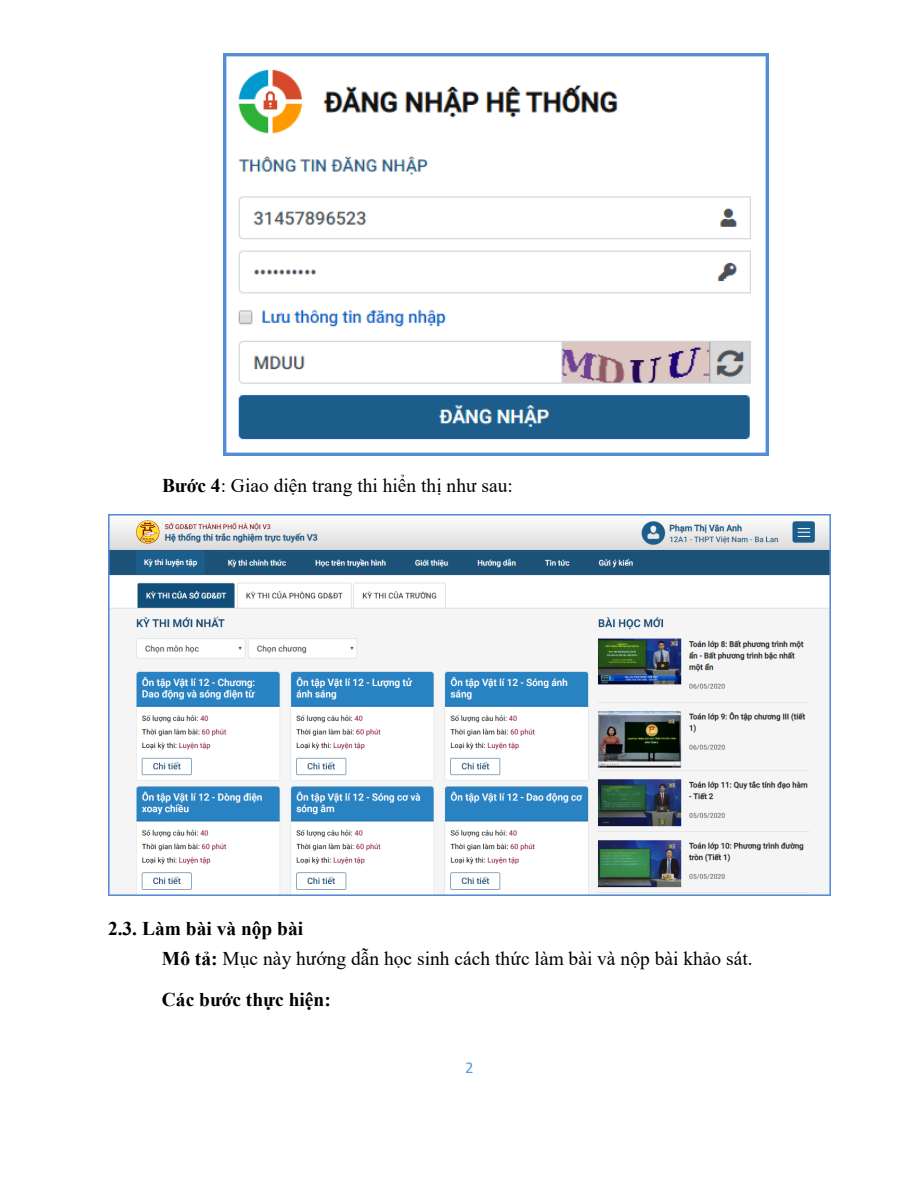
<style>
.page{position:relative;width:918px;height:1188px;background:#fff}
.page>*{position:absolute;margin:0;border:0;box-sizing:border-box;transform-origin:0 0}
.t1{font:19.5px/29.8px "Times New Roman";color:#000}
.t2{font:700 19.5px "Times New Roman";color:#000}
.t3{font:16.5px "Calibri";color:#5b9bd5}
.s1{font-weight:700}
</style>
<div class="page">
<img style="left:224px;top:54px;width:544px;height:401px">
<img style="left:108px;top:515px;width:722px;height:381px">
<p class="t1" style="left:162px;top:470px;width:352px"><span class="s1">Bước 4</span>: Giao diện trang thi hiển thị như sau:</p>
<p class="t1" style="left:162px;top:913px;width:592px;text-indent:-54px"><span class="s1">2.3. Làm bài và nộp bài<br>Mô tả:</span> Mục này hướng dẫn học sinh cách thức làm bài và nộp bài khảo sát.</p>
<p class="t2" style="left:162px;top:986px;width:170px">Các bước thực hiện:</p>
<p class="t3" style="left:465px;top:1057px;width:10px">2</p>
</div>
